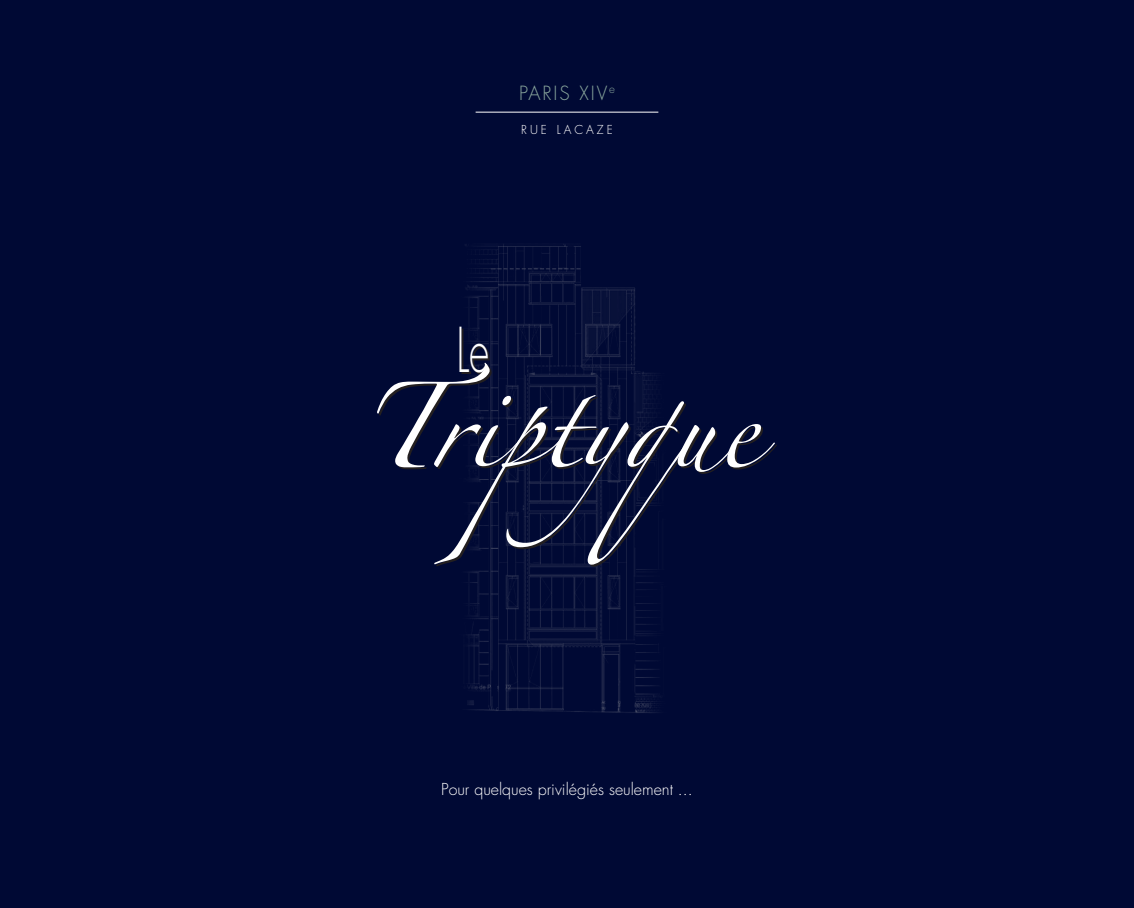
<style>
.page{position:relative;width:1134px;height:908px;background:#fff}
.page>*{position:absolute;margin:0;border:0;box-sizing:border-box;transform-origin:0 0}
.t1{font:76.6px "Zapfino";color:#fff}
.t2{font:300 60.1px "Futura";color:#fff;scale:.65 1}
.t3{font:300 19px "Futura";letter-spacing:.1em;color:#89a69c}
.t4{font:300 16px "Futura";color:#fff}
.t5{font:300 12px "Futura";letter-spacing:.25em;color:#fff}
</style>
<div class="page">
<div style="left:0;top:0;width:1134px;height:907px;background:#000934"></div>
<img style="left:465px;top:244px;width:193px;height:469px">
<hr style="left:476px;top:112px;width:182px;height:1px;background:#fff">
<p class="t3" style="left:519px;top:84px;width:97px">PARIS XIV<sup>e</sup></p>
<p class="t5" style="left:521px;top:124px;width:93px">RUE LACAZE</p>
<h2 class="t2" style="left:456px;top:322px;width:52px">Le</h2>
<h1 class="t1" style="left:361px;top:394px;width:397px">Tr iptyqu e</h1>
<p class="t4" style="left:441px;top:781px;width:253px">Pour quelques privilégiés seulement ...</p>
</div>
